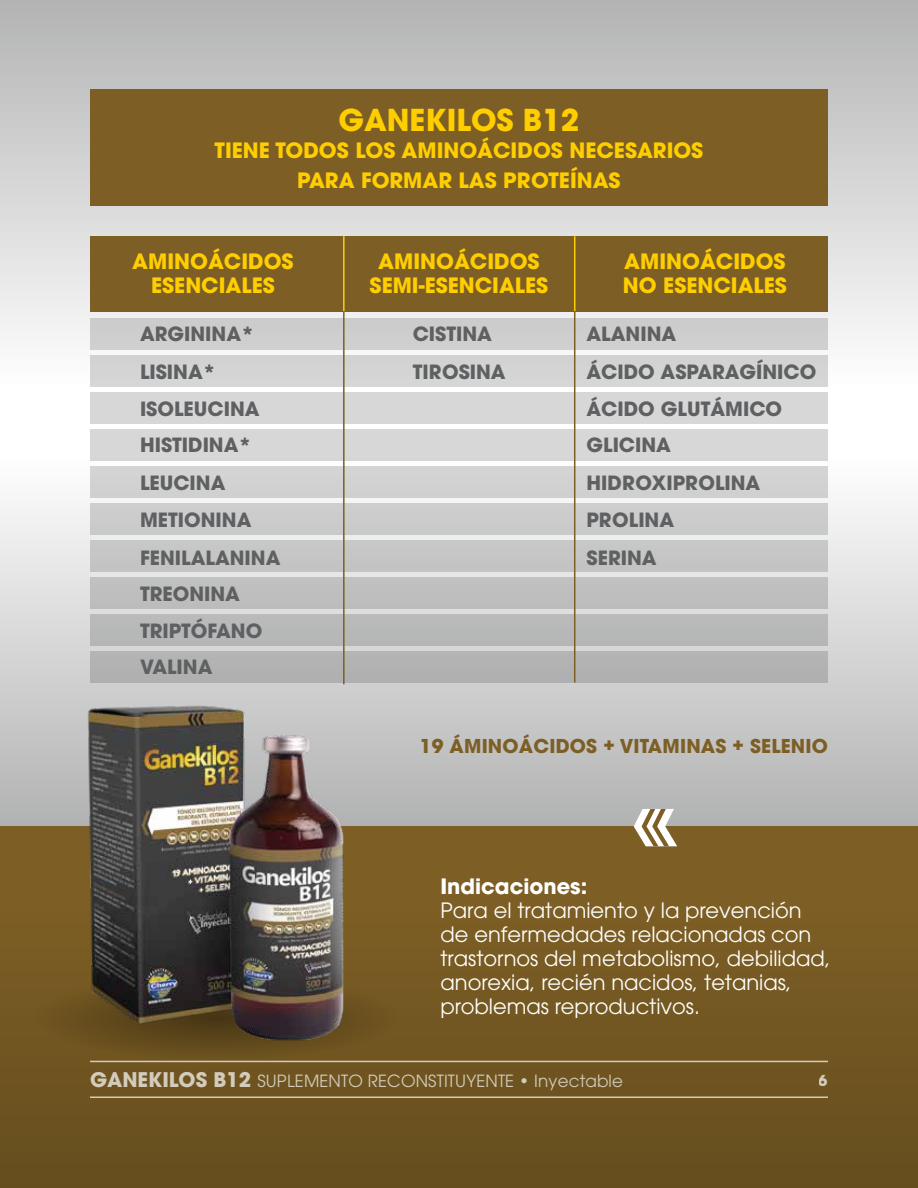
<style>
.page{position:relative;width:918px;height:1188px;background:#fff}
.page>*{position:absolute;margin:0;border:0;box-sizing:border-box;transform-origin:0 0}
.t1{font:700 30px "Avant Garde";color:#ffce00}
.t2{font:21px/24px "Avant Garde";color:#fff}
.t3{font:700 21px/24px "Avant Garde";color:#ffce00;text-align:center}
.t4{font:700 21px "Avant Garde";color:#fff}
.t5{font:700 19.5px/37px "Avant Garde";color:#5f6062}
.t6{font:700 18.9px "Avant Garde";letter-spacing:.01em;color:#7d5f25}
.t7{font:16.8px "Avant Garde";letter-spacing:.01em;color:#fff}
.t8{font:700 15px "Avant Garde";color:#fff}
.s1{font-weight:700;font-size:20.1px}
</style>
<div class="page">
<div style="left:0;top:456px;width:918px;height:381px;background:linear-gradient(to bottom,#fefefe,#afb0b1)"></div>
<div style="left:0;top:0;width:918px;height:387px;background:linear-gradient(to bottom,#b2b3b4,#fefefe)"></div>
<div style="left:0;top:826px;width:918px;height:362px;background:#7d5f25"></div>
<div style="left:0;top:906px;width:918px;height:282px;background:#6f5421"></div>
<hr style="left:90px;top:1096px;width:738px;height:2px;background:#fff">
<hr style="left:90px;top:1061px;width:738px;height:1px;background:#fff">
<svg style="left:634px;top:809px;width:43px;height:37px"></svg>
<img style="left:74px;top:692px;width:283px;height:356px">
<div style="left:90px;top:89px;width:738px;height:116px;background:#7d5f25"></div>
<div style="left:90px;top:318px;width:738px;height:32px;background:#cecece"></div>
<div style="left:90px;top:429px;width:738px;height:32px;background:#d7d7d8"></div>
<div style="left:90px;top:355px;width:738px;height:32px;background:#d4d4d5"></div>
<div style="left:90px;top:466px;width:738px;height:32px;background:#d2d2d3"></div>
<div style="left:90px;top:392px;width:738px;height:32px;background:#d7d7d8"></div>
<div style="left:90px;top:503px;width:738px;height:32px;background:#ccc"></div>
<div style="left:90px;top:540px;width:738px;height:32px;background:#c5c6c6"></div>
<div style="left:90px;top:577px;width:738px;height:32px;background:#bebebf"></div>
<div style="left:90px;top:614px;width:738px;height:32px;background:#b8b8b9"></div>
<div style="left:90px;top:651px;width:738px;height:32px;background:#b1b2b3"></div>
<div style="left:90px;top:236px;width:738px;height:76px;background:#7d5f25"></div>
<hr style="left:343px;top:236px;width:2px;height:75px;background:#ffce00">
<hr style="left:574px;top:236px;width:1px;height:75px;background:#ffce00">
<hr style="left:343px;top:311px;width:2px;height:373px;background:#7d5f25">
<hr style="left:574px;top:311px;width:1px;height:371px;background:#7d5f25">
<h1 class="t1" style="left:339px;top:100px;width:242px">GANEKILOS B12</h1>
<p class="t3" style="left:215px;top:135px;width:490px;line-height:30px">TIENE TODOS LOS AMINOÁCIDOS NECESARIOS<br>PARA FORMAR LAS PROTEÍNAS</p>
<p class="t3" style="left:132px;top:249px;width:163px">AMINOÁCIDOS<br>ESENCIALES</p>
<p class="t3" style="left:370px;top:249px;width:180px">AMINOÁCIDOS<br>SEMI-ESENCIALES</p>
<p class="t3" style="left:623px;top:249px;width:165px;text-align:left">AMINOÁCIDOS<br>NO ESENCIALES</p>
<p class="t5" style="left:140px;top:315px;width:142px">ARGININA*<br>LISINA*<br>ISOLEUCINA<br>HISTIDINA*<br>LEUCINA<br>METIONINA<br>FENILALANINA<br>TREONINA<br>TRIPTÓFANO<br>VALINA</p>
<p class="t5" style="left:587px;top:315px;width:231px">ALANINA<br>ÁCIDO ASPARAGÍNICO<br>ÁCIDO GLUTÁMICO<br>GLICINA<br>HIDROXIPROLINA<br>PROLINA<br>SERINA</p>
<p class="t5" style="left:413px;top:315px;width:94px;line-height:37.5px">CISTINA<br>TIROSINA</p>
<p class="t6" style="left:420px;top:734px;width:410px">19 ÁMINOÁCIDOS + VITAMINAS + SELENIO</p>
<p class="t4" style="left:441px;top:872px;width:148px">Indicaciones:</p>
<p class="t2" style="left:441px;top:898px;width:392px">Para el tratamiento y la prevención de enfermedades relacionadas con trastornos del metabolismo, debilidad, anorexia, recién nacidos, tetanias, problemas reproductivos.</p>
<p class="t7" style="left:90px;top:1071px;width:535px"><span class="s1">GANEKILOS B12</span> SUPLEMENTO RECONSTITUYENTE • Inyectable</p>
<p class="t8" style="left:819px;top:1070px;width:11px">6</p>
</div>
